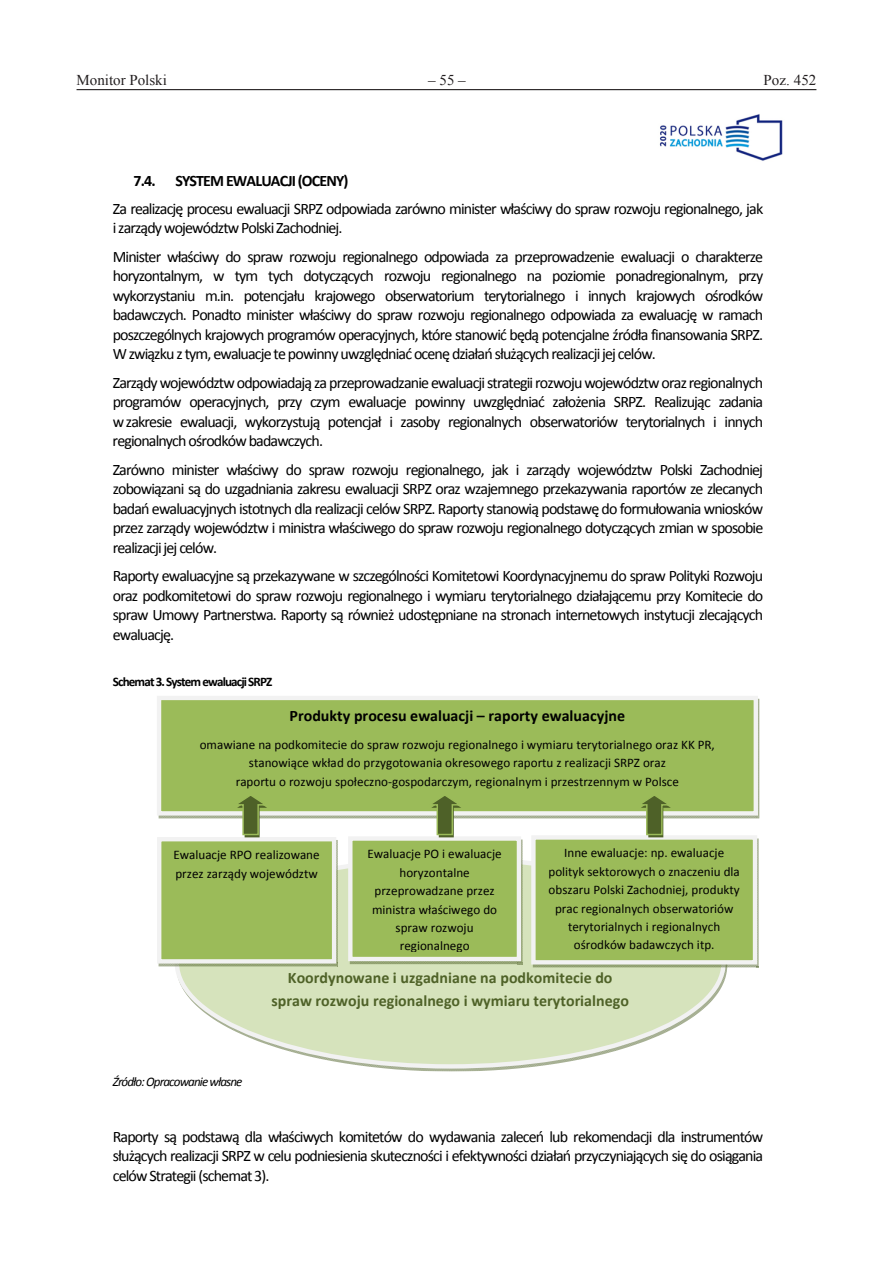
<style>
.page{position:relative;width:893px;height:1263px;background:#fff}
.page>*{position:absolute;margin:0;border:0;box-sizing:border-box;transform-origin:0 0}
.t1{font:16.05px/19.5px "Calibri";letter-spacing:-.055em;color:#000;text-align:justify}
.t2{font:700 16.05px/22.5px "Calibri";color:#4f6228;text-align:center}
.t3{font:700 16.05px "Calibri";color:#000}
.t4{font:700 16.05px "Calibri";letter-spacing:-.055em;color:#000}
.t5{font:15px "Times New Roman";color:#231f20}
.t6{font:13.05px/18.5px "Calibri";color:#000;text-align:center}
.t7{font:700 13.05px "Calibri";letter-spacing:-.065em;color:#000}
.t8{font:italic 13.05px "Calibri";letter-spacing:-.065em;color:#000}
</style>
<div class="page">
<hr style="left:77px;top:89px;width:739px;height:1px;background:#231f20">
<img style="left:659px;top:114px;width:124px;height:47px">
<img style="left:176px;top:861px;width:551px;height:210px">
<svg style="left:724px;top:1066px;width:3px;height:5px"></svg>
<div style="left:177px;top:859px;width:547px;height:207px;background:#d6e3bc;border-radius:50%"></div>
<img style="left:158px;top:699px;width:601px;height:119px">
<div style="left:159px;top:698px;width:597px;height:115px;background:#9bbb59"></div>
<div style="left:157px;top:696px;width:601px;height:119px;border:4px solid #f2f2f2"></div>
<img style="left:533px;top:838px;width:226px;height:129px">
<div style="left:533px;top:837px;width:222px;height:125px;background:#9bbb59"></div>
<div style="left:531px;top:835px;width:226px;height:129px;border:4px solid #f2f2f2"></div>
<img style="left:350px;top:839px;width:173px;height:125px">
<svg style="left:517px;top:962px;width:6px;height:2px"></svg>
<div style="left:350px;top:838px;width:169px;height:121px;background:#9bbb59"></div>
<div style="left:348px;top:836px;width:173px;height:125px;border:4px solid #f2f2f2"></div>
<img style="left:159px;top:840px;width:179px;height:126px">
<div style="left:159px;top:839px;width:175px;height:122px;background:#9bbb59"></div>
<div style="left:157px;top:837px;width:179px;height:126px;border:4px solid #f2f2f2"></div>
<svg style="left:234px;top:796px;width:36px;height:41px"></svg>
<svg style="left:428px;top:796px;width:37px;height:41px"></svg>
<svg style="left:637px;top:796px;width:37px;height:41px"></svg>
<p class="t5" style="left:77px;top:70px;width:92px">Monitor Polski</p>
<p class="t5" style="left:428px;top:70px;width:39px">– 55 –</p>
<p class="t5" style="left:764px;top:70px;width:54px">Poz. 452</p>
<p class="t4" style="left:133px;top:170px;width:217px">7.4. SYSTEM EWALUACJI (OCENY)</p>
<p class="t1" style="left:113px;top:199px;width:652px">Za realizację procesu ewaluacji SRPZ odpowiada zarówno minister właściwy do spraw rozwoju regionalnego, jak i zarządy województw Polski Zachodniej.</p>
<p class="t1" style="left:113px;top:247px;width:652px">Minister właściwy do spraw rozwoju regionalnego odpowiada za przeprowadzenie ewaluacji o charakterze horyzontalnym, w tym tych dotyczących rozwoju regionalnego na poziomie ponadregionalnym, przy wykorzystaniu m.in. potencjału krajowego obserwatorium terytorialnego i innych krajowych ośrodków badawczych. Ponadto minister właściwy do spraw rozwoju regionalnego odpowiada za ewaluację w ramach poszczególnych krajowych programów operacyjnych, które stanowić będą potencjalne źródła finansowania SRPZ.<br>W związku z tym, ewaluacje te powinny uwzględniać ocenę działań służących realizacji jej celów.</p>
<p class="t1" style="left:113px;top:373px;width:652px">Zarządy województw odpowiadają za przeprowadzanie ewaluacji strategii rozwoju województw oraz regionalnych programów operacyjnych, przy czym ewaluacje powinny uwzględniać założenia SRPZ. Realizując zadania w zakresie ewaluacji, wykorzystują potencjał i zasoby regionalnych obserwatoriów terytorialnych i innych regionalnych ośrodków badawczych.</p>
<p class="t1" style="left:113px;top:459px;width:652px">Zarówno minister właściwy do spraw rozwoju regionalnego, jak i zarządy województw Polski Zachodniej zobowiązani są do uzgadniania zakresu ewaluacji SRPZ oraz wzajemnego przekazywania raportów ze zlecanych badań ewaluacyjnych istotnych dla realizacji celów SRPZ. Raporty stanowią podstawę do formułowania wniosków przez zarządy województw i ministra właściwego do spraw rozwoju regionalnego dotyczących zmian w sposobie realizacji jej celów.</p>
<p class="t1" style="left:113px;top:566px;width:652px">Raporty ewaluacyjne są przekazywane w szczególności Komitetowi Koordynacyjnemu do spraw Polityki Rozwoju oraz podkomitetowi do spraw rozwoju regionalnego i wymiaru terytorialnego działającemu przy Komitecie do spraw Umowy Partnerstwa. Raporty są również udostępniane na stronach internetowych instytucji zlecających ewaluację.</p>
<p class="t7" style="left:113px;top:673px;width:161px">Schemat 3. Systemewaluacji SRPZ</p>
<p class="t3" style="left:290px;top:705px;width:337px">Produkty procesu ewaluacji – raporty ewaluacyjne</p>
<p class="t6" style="left:200px;top:736px;width:517px">omawiane na podkomitecie do spraw rozwoju regionalnego i wymiaru terytorialnego oraz KK PR, stanowiące wkład do przygotowania okresowego raportu z realizacji SRPZ oraz<br>raportu o rozwoju społeczno‐gospodarczym, regionalnym i przestrzennym w Polsce</p>
<p class="t6" style="left:173px;top:846px;width:148px;text-align:left">Ewaluacje RPO realizowane przez zarządy województw</p>
<p class="t6" style="left:368px;top:845px;width:136px">Ewaluacje PO i ewaluacje horyzontalne przeprowadzane przez ministra właściwego do spraw rozwoju regionalnego</p>
<p class="t6" style="left:548px;top:844px;width:193px">Inne ewaluacje: np. ewaluacje polityk sektorowych o znaczeniu dla obszaru Polski Zachodniej, produkty prac regionalnych obserwatoriów terytorialnych i regionalnych ośrodków badawczych itp.</p>
<p class="t8" style="left:113px;top:1072px;width:131px">Źródło: Opracowanie własne</p>
<p class="t2" style="left:271px;top:967px;width:359px">Koordynowane i uzgadniane na podkomitecie do spraw rozwoju regionalnego i wymiaru terytorialnego</p>
<p class="t1" style="left:113px;top:1126px;width:652px">Raporty są podstawą dla właściwych komitetów do wydawania zaleceń lub rekomendacji dla instrumentów służących realizacji SRPZ w celu podniesienia skuteczności i efektywności działań przyczyniających się do osiągania celów Strategii (schemat 3).</p>
</div>
